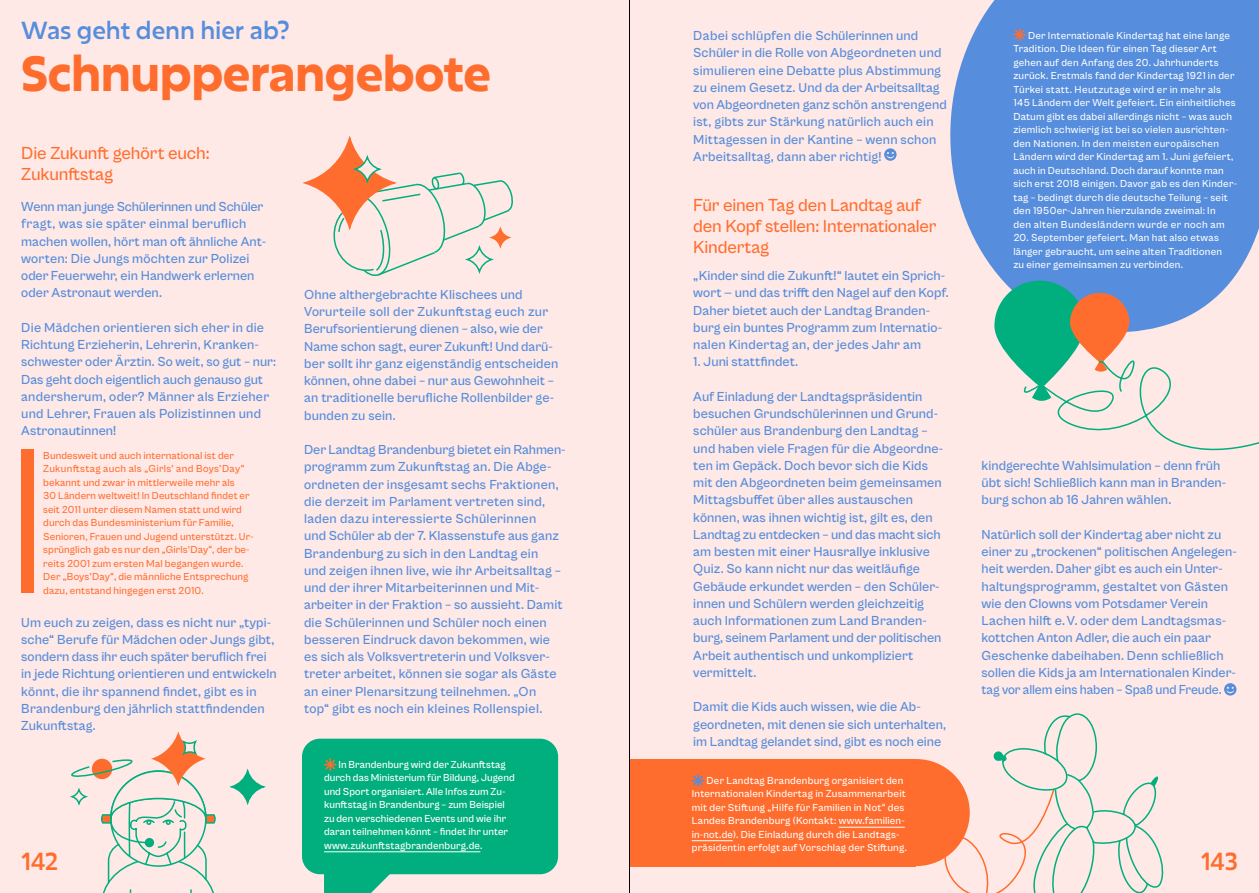
<style>
.page{position:relative;width:1259px;height:893px;background:#ffe9e6}
.page>*{position:absolute;margin:0;border:0;box-sizing:border-box;transform-origin:0 0}
.t1{font:700 48px "Excon";letter-spacing:-.01em;color:#ff6d2e}
.t2{font:500 24px "Excon";letter-spacing:-.005em;color:#568ddc}
.t3{font:500 24px "Excon";color:#ff6d2e}
.t4{font:700 18px/21px "Cabinet Grotesk Variable";letter-spacing:-.015em;color:#ff6d2e}
.t5{font:700 13.5px/17.2px "Cabinet Grotesk Variable";letter-spacing:.005em;color:#568ddc}
.t6{font:700 10.5px/13.5px "Cabinet Grotesk Variable";letter-spacing:.015em;color:#fff}
.t7{font:700 10.5px/13.5px "Cabinet Grotesk Variable";letter-spacing:.01em;color:#ff6d2e}
</style>
<div class="page">
<svg style="left:884px;top:148px;width:12px;height:13px"></svg>
<svg style="left:886px;top:152px;width:8px;height:6px"></svg>
<svg style="left:1224px;top:683px;width:12px;height:13px"></svg>
<svg style="left:1226px;top:687px;width:8px;height:6px"></svg>
<svg style="left:333px;top:172px;width:180px;height:104px"></svg>
<svg style="left:305px;top:138px;width:89px;height:90px"></svg>
<div style="left:304px;top:137px;width:91px;height:92px;border:2px solid #ff6d2e;border-radius:45px"></div>
<svg style="left:355px;top:157px;width:24px;height:24px"></svg>
<div style="left:354px;top:156px;width:26px;height:26px;border:2px solid #00af7d;border-radius:50%"></div>
<div style="left:302px;top:739px;width:256px;height:135px;background:#00af7d;border-radius:18px"></div>
<hr style="left:324px;top:851px;width:156px;height:1px;background:#fff">
<svg style="left:324px;top:758px;width:13px;height:13px"></svg>
<svg style="left:324px;top:874px;width:74px;height:19px"></svg>
<div style="left:21px;top:450px;width:13px;height:143px;background:#ff6d2e"></div>
<div style="left:950px;top:0;width:309px;height:281px;background:#568ddc"></div>
<svg style="left:1013px;top:28px;width:13px;height:13px"></svg>
<svg style="left:994px;top:281px;width:265px;height:170px"></svg>
<div style="left:1219px;top:0;width:40px;height:137px;background:#568ddc"></div>
<svg style="left:874px;top:713px;width:289px;height:180px"></svg>
<svg style="left:151px;top:731px;width:55px;height:55px"></svg>
<div style="left:184px;top:742px;width:12px;height:11px;background:#ffe9e6"></div>
<div style="left:183px;top:741px;width:13px;height:13px;border:2px solid #00af7d"></div>
<svg style="left:231px;top:771px;width:33px;height:32px"></svg>
<div style="left:231px;top:770px;width:33px;height:34px;border:2px solid #00af7d;border-radius:50%"></div>
<svg style="left:70px;top:758px;width:146px;height:135px"></svg>
<div style="left:629px;top:759px;width:286px;height:107px;background:#ff6d2e"></div>
<div style="left:862px;top:759px;width:107px;height:107px;background:#ff6d2e;border-radius:50%"></div>
<hr style="left:838px;top:827px;width:66px;height:1px;background:#fff">
<hr style="left:692px;top:840px;width:41px;height:1px;background:#fff">
<svg style="left:691px;top:774px;width:13px;height:13px"></svg>
<hr style="left:629px;top:0;width:1px;height:893px;background:#000">
<h2 class="t2" style="left:21px;top:14px;width:270px">Was geht denn hier ab?</h2>
<h1 class="t1" style="left:21px;top:41px;width:471px">Schnupperangebote</h1>
<h3 class="t4" style="left:21px;top:143px;width:190px">Die Zukunft gehört euch:<br>Zukunftstag</h3>
<p class="t5" style="left:21px;top:198px;width:246px">Wenn man junge Schülerinnen und Schüler fragt, was sie später einmal beruflich machen wollen, hört man oft ähnliche Ant&shy;worten: Die Jungs möchten zur Polizei oder Feuerwehr, ein Handwerk erlernen oder Astronaut werden.</p>
<p class="t5" style="left:21px;top:319px;width:256px">Die Mädchen orientieren sich eher in die Richtung Erzieherin, Lehrerin, Kranken&shy;schwester oder Ärztin. So weit, so gut – nur:<br>Das geht doch eigentlich auch genauso gut andersherum, oder? Männer als Erzieher und Lehrer, Frauen als Polizistinnen und Astronautinnen!</p>
<p class="t7" style="left:43px;top:449px;width:212px">Bundesweit und auch international ist der Zukunftstag auch als „Girls’ and Boys’Day“ bekannt und zwar in mittlerweile mehr als<br>30 Ländern weltweit! In Deutschland findet er seit 2011 unter diesem Namen statt und wird durch das Bundesministerium für Familie, Senioren, Frauen und Jugend unterstützt. Ur&shy;sprünglich gab es nur den „Girls’Day“, der be&shy;reits 2001 zum ersten Mal begangen wurde.<br>Der „Boys’Day“, die männliche Entsprechung dazu, entstand hingegen erst 2010.</p>
<p class="t5" style="left:21px;top:614px;width:257px">Um euch zu zeigen, dass es nicht nur „typi&shy;sche“ Berufe für Mädchen oder Jungs gibt, sondern dass ihr euch später beruflich frei in jede Richtung orientieren und entwickeln könnt, die ihr spannend findet, gibt es in Brandenburg den jährlich stattfindenden Zukunftstag.</p>
<p class="t5" style="left:304px;top:286px;width:256px">Ohne althergebrachte Klischees und Vorurteile soll der Zukunftstag euch zur Berufsorientierung dienen – also, wie der Name schon sagt, eurer Zukunft! Und darü&shy;ber sollt ihr ganz eigenständig entscheiden können, ohne dabei – nur aus Gewohnheit – an traditionelle berufliche Rollenbilder ge&shy;bunden zu sein.</p>
<p class="t5" style="left:304px;top:441px;width:263px">Der Landtag Brandenburg bietet ein Rahmen&shy;programm zum Zukunftstag an. Die Abge&shy;ordneten der insgesamt sechs Fraktionen, die derzeit im Parlament vertreten sind, laden dazu interessierte Schülerinnen<br>und Schüler ab der 7. Klassenstufe aus ganz Brandenburg zu sich in den Landtag ein<br>und zeigen ihnen live, wie ihr Arbeitsalltag – und der ihrer Mitarbeiterinnen und Mit&shy;arbeiter in der Fraktion – so aussieht. Damit die Schülerinnen und Schüler noch einen besseren Eindruck davon bekommen, wie es sich als Volksvertreterin und Volksver&shy;treter arbeitet, können sie sogar als Gäste an einer Plenarsitzung teilnehmen. „On<br>top“ gibt es noch ein kleines Rollenspiel.</p>
<p class="t5" style="left:693px;top:27px;width:255px">Dabei schlüpfen die Schülerinnen und Schüler in die Rolle von Abgeordneten und simulieren eine Debatte plus Abstimmung zu einem Gesetz. Und da der Arbeitsalltag von Abgeordneten ganz schön anstrengend ist, gibts zur Stärkung natürlich auch ein Mittagessen in der Kantine – wenn schon Arbeitsalltag, dann aber richtig!</p>
<h3 class="t4" style="left:693px;top:195px;width:245px">Für einen Tag den Landtag auf den Kopf stellen: Internationaler<br>Kindertag</h3>
<p class="t5" style="left:693px;top:267px;width:257px">„Kinder sind die Zukunft!“ lautet ein Sprich&shy;wort — und das trifft den Nagel auf den Kopf.<br>Daher bietet auch der Landtag Branden&shy;burg ein buntes Programm zum Internatio&shy;nalen Kindertag an, der jedes Jahr am</p>
<p class="t5" style="left:693px;top:354px;width:106px">1. Juni stattfindet.</p>
<p class="t5" style="left:693px;top:388px;width:251px">Auf Einladung der Landtagspräsidentin besuchen Grundschülerinnen und Grund&shy;schüler aus Brandenburg den Landtag – und haben viele Fragen für die Abgeordne&shy;ten im Gepäck. Doch bevor sich die Kids mit den Abgeordneten beim gemeinsamen Mittagsbuffet über alles austauschen können, was ihnen wichtig ist, gilt es, den Landtag zu entdecken – und das macht sich am besten mit einer Hausrallye inklusive Quiz. So kann nicht nur das weitläufige Gebäude erkundet werden – den Schüler&shy;innen und Schülern werden gleichzeitig auch Informationen zum Land Branden&shy;burg, seinem Parlament und der politischen Arbeit authentisch und unkompliziert vermittelt.</p>
<p class="t5" style="left:693px;top:699px;width:254px">Damit die Kids auch wissen, wie die Ab&shy;geordneten, mit denen sie sich unterhalten, im Landtag gelandet sind, gibt es noch eine</p>
<p class="t6" style="left:1013px;top:29px;width:225px;text-indent:15px">Der Internationale Kindertag hat eine lange Tradition. Die Ideen für einen Tag dieser Art gehen auf den Anfang des 20. Jahrhunderts zurück. Erstmals fand der Kindertag 1921 in der Türkei statt. Heutzutage wird er in mehr als 145 Ländern der Welt gefeiert. Ein einheitliches Datum gibt es dabei allerdings nicht – was auch ziemlich schwierig ist bei so vielen ausrichten&shy;den Nationen. In den meisten europäischen Ländern wird der Kindertag am 1. Juni gefeiert, auch in Deutschland. Doch darauf konnte man sich erst 2018 einigen. Davor gab es den Kinder&shy;tag – bedingt durch die deutsche Teilung – seit den 1950er-Jahren hierzulande zweimal: In<br>den alten Bundesländern wurde er noch am</p>
<p class="t6" style="left:1013px;top:231px;width:210px">20. September gefeiert. Man hat also etwas länger gebraucht, um seine alten Traditionen zu einer gemeinsamen zu verbinden.</p>
<p class="t5" style="left:981px;top:457px;width:246px">kindgerechte Wahlsimulation – denn früh übt sich! Schließlich kann man in Branden&shy;burg schon ab 16 Jahren wählen.</p>
<p class="t5" style="left:981px;top:526px;width:257px">Natürlich soll der Kindertag aber nicht zu einer zu „trockenen“ politischen Angelegen&shy;heit werden. Daher gibt es auch ein Unter&shy;haltungsprogramm, gestaltet von Gästen wie den Clowns vom Potsdamer Verein Lachen hilft e.V. oder dem Landtagsmas&shy;kottchen Anton Adler, die auch ein paar Geschenke dabeihaben. Denn schließlich sollen die Kids ja am Internationalen Kinder&shy;tag vor allem eins haben – Spaß und Freude.</p>
<p class="t6" style="left:324px;top:758px;width:192px;text-indent:14px">In Brandenburg wird der Zukunftstag durch das Ministerium für Bildung, Jugend und Sport organisiert. Alle Infos zum Zu&shy;kunftstag in Brandenburg – zum Beispiel zu den verschiedenen Events und wie ihr daran teilnehmen könnt – findet ihr unter www.zukunftstagbrandenburg.de.</p>
<p class="t6" style="left:692px;top:774px;width:217px;text-indent:15px">Der Landtag Brandenburg organisiert den Internationalen Kindertag in Zusammenarbeit mit der Stiftung „Hilfe für Familien in Not“ des Landes Brandenburg (Kontakt: www.familien&shy;in-not.de). Die Einladung durch die Landtags&shy;präsidentin erfolgt auf Vorschlag der Stiftung.</p>
<h2 class="t3" style="left:21px;top:845px;width:38px">142</h2>
<h2 class="t3" style="left:1200px;top:845px;width:38px">143</h2>
</div>
